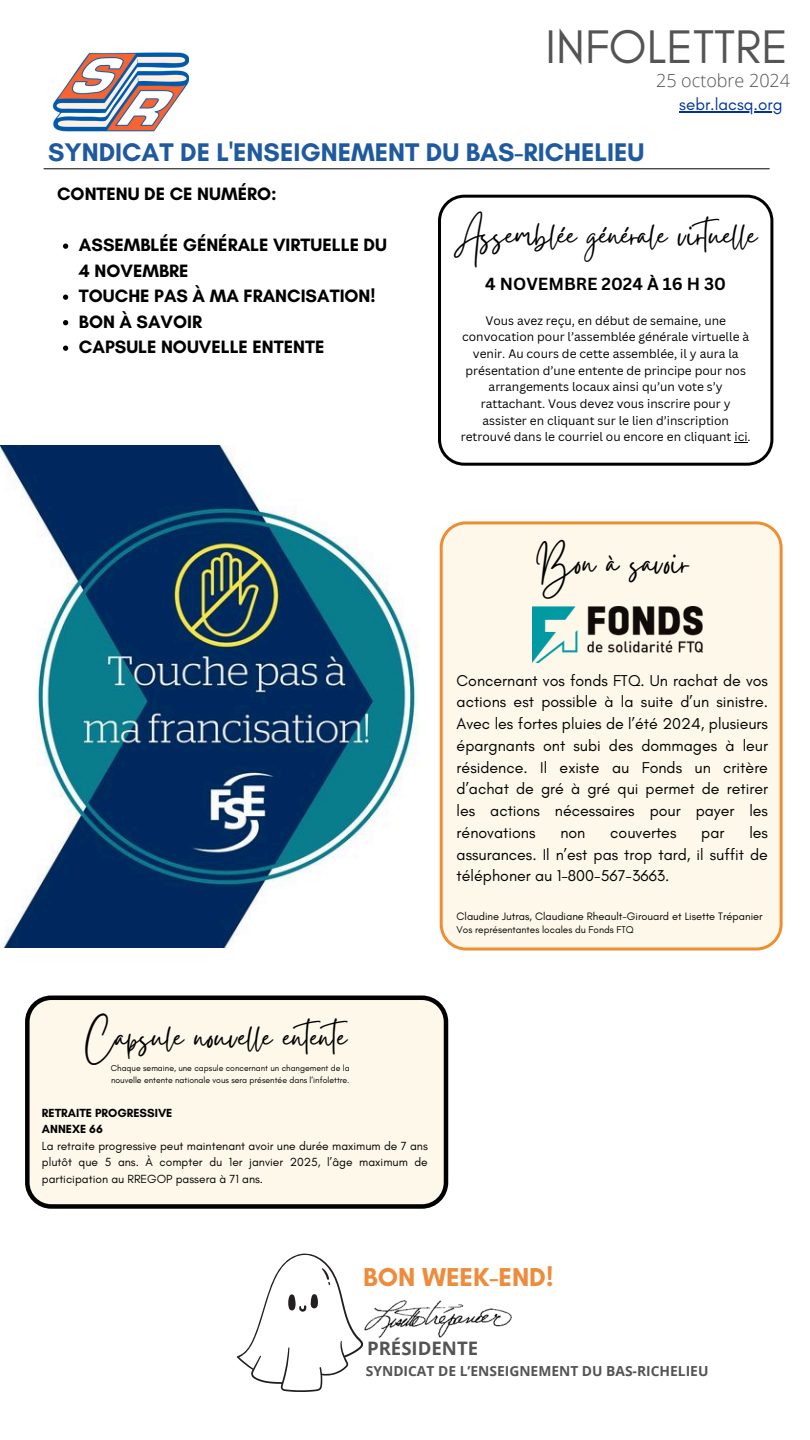
<style>
.page{position:relative;width:810px;height:1440px;background:#fff}
.page>*{position:absolute;margin:0;border:0;box-sizing:border-box;transform-origin:0 0}
.t1{font:48px "Glacial Indifference";color:#545454}
.t2{font:42.8px "Gistesy";color:#000}
.t3{font:700 26.4px "Glacial Indifference";color:#ee8c3d}
.t4{font:700 26px "Glacial Indifference";color:#1f599f}
.t5{font:700 18.6px "Open Sans";color:#545454}
.t6{font:700 18.2px/25.5px "Glacial Indifference";color:#000}
.t7{font:300 18px "Open Sans";color:#545454}
.t8{font:700 17px "Canva Sans";color:#000}
.t9{font:17px "Glacial Indifference";color:#039}
.t10{font:16px/21.8px "Glacial Indifference";color:#000;text-align:justify}
.t11{font:700 13.8px "Open Sans";color:#545454}
.t12{font:12px/16.7px "Canva Sans";color:#000;text-align:center}
.t13{font:12px/16.5px "Glacial Indifference";color:#000;text-align:justify}
.t14{font:700 12px "Glacial Indifference";color:#000}
.t15{font:11px "Glacial Indifference";color:#000}
.t16{font:10px "Glacial Indifference";color:#000}
.t17{font:8.7px/11.6px "Glacial Indifference";color:#000}
</style>
<div class="page">
<hr style="left:44px;top:168px;width:725px;height:1px;background:#000">
<img style="left:52px;top:52px;width:137px;height:80px">
<img style="left:364px;top:1300px;width:148px;height:38px">
<div style="left:25px;top:996px;width:423px;height:213px;background:#fdf8ea"></div>
<img style="left:0;top:445px;width:440px;height:503px">
<div style="left:440px;top:521px;width:342px;height:429px;background:#fdf8ea"></div>
<img style="left:533px;top:606px;width:170px;height:56px">
<svg style="left:438px;top:195px;width:335px;height:270px"></svg>
<svg style="left:237px;top:1253px;width:126px;height:139px"></svg>
<svg style="left:63px;top:244px;width:5px;height:5px"></svg>
<svg style="left:63px;top:295px;width:5px;height:5px"></svg>
<svg style="left:63px;top:320px;width:5px;height:5px"></svg>
<svg style="left:63px;top:346px;width:5px;height:5px"></svg>
<hr style="left:679px;top:111px;width:104px;height:2px;background:#039">
<svg style="left:734px;top:442px;width:14px;height:1px"></svg>
<p class="t1" style="left:546px;top:17px;width:244px">INFOLETTRE</p>
<h4 class="t7" style="left:656px;top:68px;width:136px">25 octobre 2024</h4>
<h1 class="t4" style="left:48px;top:137px;width:598px">SYNDICAT DE L'ENSEIGNEMENT DU BAS-RICHELIEU</h1>
<p class="t9" style="left:679px;top:94px;width:105px">sebr.lacsq.org</p>
<h5 class="t6" style="left:57px;top:181px;width:221px">CONTENU DE CE NUMÉRO:</h5>
<h5 class="t6" style="left:79px;top:232px;width:310px">ASSEMBLÉE GÉNÉRALE VIRTUELLE DU<br>4 NOVEMBRE</h5>
<h3 class="t6" style="left:79px;top:283px;width:298px">TOUCHE PAS À MA FRANCISATION!</h3>
<p class="t6" style="left:79px;top:308px;width:125px">BON À SAVOIR</p>
<h4 class="t6" style="left:79px;top:334px;width:247px">CAPSULE NOUVELLE ENTENTE</h4>
<p class="t2" style="left:454px;top:205px;width:304px">Assemblée générale virtuelle</p>
<p class="t8" style="left:485px;top:272px;width:242px">4 NOVEMBRE 2024 À 16 H 30</p>
<p class="t12" style="left:461px;top:311px;width:291px">Vous avez reçu, en début de semaine, une convocation pour l’assemblée générale virtuelle à venir. Au cours de cette assemblée, il y aura la présentation d’une entente de principe pour nos arrangements locaux ainsi qu’un vote s’y rattachant. Vous devez vous inscrire pour y assister en cliquant sur le lien d’inscription retrouvé dans le courriel ou encore en cliquant ici.</p>
<p class="t2" style="left:537px;top:533px;width:153px">Bon à savoir</p>
<h2 class="t10" style="left:457px;top:669px;width:313px">Concernant vos fonds FTQ. Un rachat de vos actions est possible à la suite d’un sinistre.<br>Avec les fortes pluies de l’été 2024, plusieurs épargnants ont subi des dommages à leur résidence. Il existe au Fonds un critère d’achat de gré à gré qui permet de retirer les actions nécessaires pour payer les rénovations</h2>
<h2 class="t10" style="left:457px;top:821px;width:313px;text-indent:293px">les assurances. Il n’est pas trop tard, il suffit de téléphoner au 1-800-567-3663.</h2>
<p class="t15" style="left:457px;top:909px;width:308px">Claudine Jutras, Claudiane Rheault-Girouard et Lisette Trépanier</p>
<h6 class="t16" style="left:457px;top:924px;width:179px">Vos représentantes locales du Fonds FTQ</h6>
<h2 class="t10" style="left:560px;top:821px;width:27px">non</h2>
<h2 class="t10" style="left:610px;top:821px;width:68px">couvertes</h2>
<h2 class="t10" style="left:701px;top:821px;width:25px">par</h2>
<h2 class="t2" style="left:86px;top:1007px;width:275px">Capsule nouvelle entente</h2>
<p class="t17" style="left:111px;top:1062px;width:240px">Chaque semaine, une capsule concernant un changement de la nouvelle entente nationale vous sera présentée dans l’infolettre.</p>
<p class="t14" style="left:42px;top:1106px;width:132px">RETRAITE PROGRESSIVE</p>
<p class="t14" style="left:42px;top:1122px;width:62px">ANNEXE 66</p>
<h2 class="t13" style="left:42px;top:1137px;width:387px">La retraite progressive peut maintenant avoir une durée maximum de 7 ans plutôt que 5 ans. À compter du 1er janvier 2025, l’âge maximum de participation au RREGOP passera à 71 ans.</h2>
<p class="t3" style="left:363px;top:1261px;width:192px">BON WEEK-END!</p>
<p class="t5" style="left:367px;top:1335px;width:113px">PRÉSIDENTE</p>
<p class="t11" style="left:366px;top:1361px;width:344px">SYNDICAT DE L’ENSEIGNEMENT DU BAS-RICHELIEU</p>
</div>
